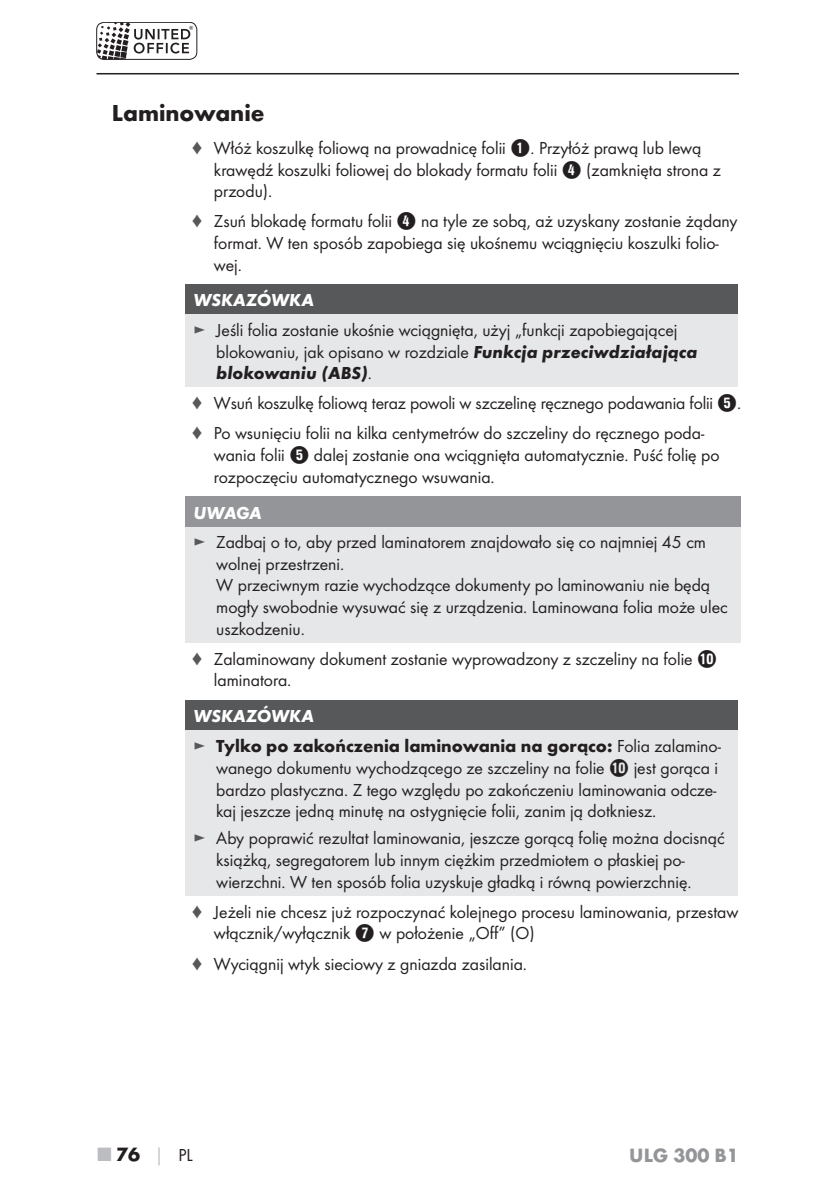
<style>
.page{position:relative;width:840px;height:1191px;background:#fff}
.page>*{position:absolute;margin:0;border:0;box-sizing:border-box;transform-origin:0 0}
.t1{font:700 24px "Futura";color:#231f20}
.t2{font:700 20px "Futura";color:#939598}
.t3{font:700 20px "Futura";color:#231f20}
.t4{font:18px/21.6px "Futura Boo";color:#231f20}
.t5{font:700 18px/30.2px "Futura";color:#231f20}
.t6{font:italic 700 18px "Futura";color:#231f20}
.t7{font:italic 700 18px "Futura";letter-spacing:-.005em;color:#fff}
.s1{color:#57585a}
.s2{font-family:"Hako PI Nummern";font-size:20px}
.s3{font-family:"Futura";font-weight:700;font-style:italic}
.s4{font-family:"Futura Boo";font-weight:400;font-style:normal}
.s5{font-style:italic;color:#fff}
.s6{font-family:"Futura Boo";font-weight:400;color:#57585a}
.s7{font-family:"Futura Boo";font-weight:400}
.s8{color:#bcbdc0}
.s9{font-size:18px;color:#bcbdc0}
.s10{font-family:"Futura Boo";font-weight:400;font-size:18px}
</style>
<div class="page">
<svg style="left:97px;top:22px;width:96px;height:36px"></svg>
<div style="left:96px;top:22px;width:101px;height:38px;border:1px solid #231f20;border-radius:7px"></div>
<hr style="left:96px;top:73px;width:642px;height:1px;background:#231f20">
<div style="left:185px;top:284px;width:552px;height:30px;background:#57585a"></div>
<div style="left:185px;top:314px;width:552px;height:73px;background:#e6e7e9"></div>
<div style="left:185px;top:496px;width:555px;height:30px;background:#939598"></div>
<div style="left:185px;top:526px;width:555px;height:116px;background:#e6e7e9"></div>
<div style="left:185px;top:700px;width:552px;height:30px;background:#57585a"></div>
<div style="left:185px;top:730px;width:552px;height:165px;background:#e6e7e9"></div>
<h1 class="t1" style="left:112px;top:104px;width:154px">Laminowanie</h1>
<p class="t4" style="left:214px;top:138px;width:508px;text-indent:-23px"><span class="s1">♦</span> Włóż koszulkę foliową na prowadnicę folii <span class="s2">1</span>. Przyłóż prawą lub lewą krawędź koszulki foliowej do blokady formatu folii <span class="s2">4</span> (zamknięta strona z przodu).</p>
<p class="t4" style="left:214px;top:211px;width:525px;text-indent:-23px"><span class="s1">♦</span> Zsuń blokadę formatu folii <span class="s2">4</span> na tyle ze sobą, aż uzyskany zostanie żądany format. W ten sposób zapobiega się ukośnemu wciągnięciu koszulki folio&shy;wej.</p>
<p class="t7" style="left:193px;top:293px;width:122px">WSKAZÓWKA</p>
<p class="t4" style="left:216px;top:320px;width:482px;text-indent:-23px"><span class="s1">►</span> Jeśli folia zostanie ukośnie wciągnięta, użyj „funkcji zapobiegającej blokowaniu, jak opisano w rozdziale <span class="s3">Funkcja przeciwdziałająca</span></p>
<p class="t6" style="left:216px;top:366px;width:157px">blokowaniu (ABS)<span class="s4">.</span></p>
<p class="t4" style="left:191px;top:389px;width:551px;line-height:30.2px"><span class="s1">♦</span> Wsuń koszulkę foliową teraz powoli w szczelinę ręcznego podawania folii <span class="s2">5</span>. <span class="s1">♦</span> Po wsunięciu folii na kilka centymetrów do szczeliny do ręcznego poda-</p>
<p class="t4" style="left:214px;top:445px;width:507px">wania folii <span class="s2">5</span> dalej zostanie ona wciągnięta automatycznie. Puść folię po rozpoczęciu automatycznego wsuwania.</p>
<p class="t7" style="left:193px;top:505px;width:70px">UWAGA</p>
<p class="t4" style="left:216px;top:532px;width:512px;text-indent:-23px"><span class="s1">►</span> Zadbaj o to, aby przed laminatorem znajdowało się co najmniej 45 cm wolnej przestrzeni.<br>W przeciwnym razie wychodzące dokumenty po laminowaniu nie będą mogły swobodnie wysuwać się z urządzenia. Laminowana folia może ulec uszkodzeniu.</p>
<p class="t4" style="left:214px;top:649px;width:504px;text-indent:-23px"><span class="s1">♦</span> Zalaminowany dokument zostanie wyprowadzony z szczeliny na folie <span class="s2">0 </span>laminatora.</p>
<p class="t5" style="left:193px;top:702px;width:528px"><span class="s5">WSKAZÓWKA<br></span><span class="s6">►</span> Tylko po zakończenia laminowania na gorąco: <span class="s7">Folia zalamino-</span></p>
<p class="t4" style="left:216px;top:758px;width:503px;text-align:justify">wanego dokumentu wychodzącego ze szczeliny na folie <span class="s2">0</span> jest gorąca i bardzo plastyczna. Z tego względu po zakończeniu laminowania odcze&shy;kaj jeszcze jedną minutę na ostygnięcie folii, zanim ją dotkniesz.</p>
<p class="t4" style="left:216px;top:828px;width:509px;text-indent:-23px"><span class="s1">►</span> Aby poprawić rezultat laminowania, jeszcze gorącą folię można docisnąć książką, segregatorem lub innym ciężkim przedmiotem o płaskiej po&shy;wierzchni. W ten sposób folia uzyskuje gładką i równą powierzchnię.</p>
<p class="t4" style="left:214px;top:902px;width:526px;text-indent:-23px"><span class="s1">♦</span> Jeżeli nie chcesz już rozpoczynać kolejnego procesu laminowania, przestaw włącznik/wyłącznik <span class="s2">7</span> w położenie „Off” (O)</p>
<p class="t4" style="left:191px;top:953px;width:337px"><span class="s1">♦</span> Wyciągnij wtyk sieciowy z gniazda zasilania.</p>
<p class="t3" style="left:98px;top:1146px;width:96px"><span class="s8">■</span> 76 <span class="s9">│</span> <span class="s10">PL</span></p>
<p class="t2" style="left:629px;top:1147px;width:111px">ULG 300 B1</p>
</div>
